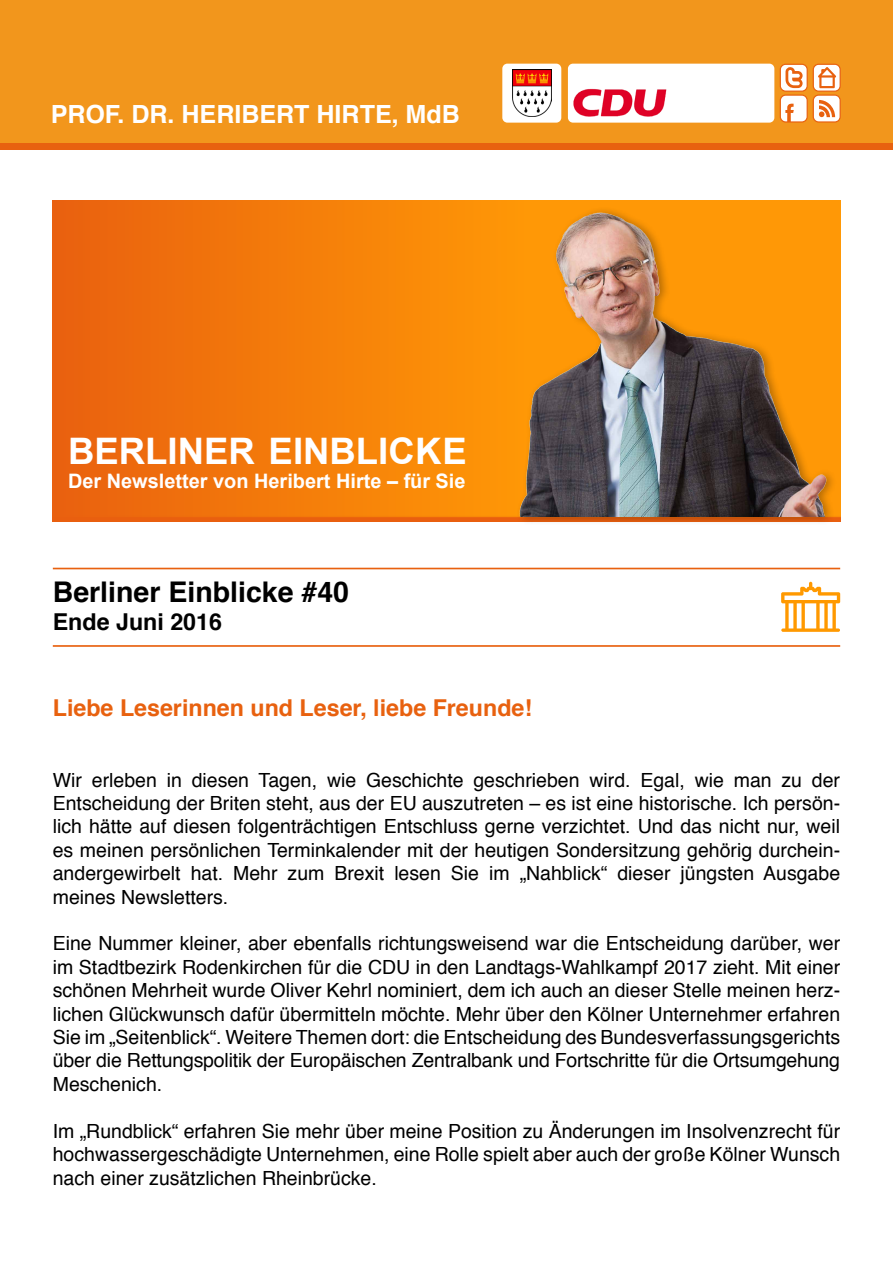
<style>
.page{position:relative;width:893px;height:1263px;background:#fff}
.page>*{position:absolute;margin:0;border:0;box-sizing:border-box;transform-origin:0 0}
.t1{font:700 36.6px "Arial";color:#fff}
.t2{font:700 28.5px "Helvetica";color:#000}
.t3{font:700 25.05px "Helvetica";color:#fff}
.t4{font:700 23.25px "Helvetica";color:#e8610f}
.t5{font:700 23.25px "Helvetica";color:#000}
.t6{font:700 19.95px "Arial";color:#fff}
.t7{font:19.5px/23.4px "Helvetica";color:#000;text-align:justify}
</style>
<div class="page">
<div style="left:0;top:0;width:893px;height:145px;background:#f2961c"></div>
<div style="left:0;top:143px;width:893px;height:6px;background:#e8610f"></div>
<div style="left:568px;top:64px;width:206px;height:59px;background:#fff;border-radius:5px"></div>
<img style="left:573px;top:88px;width:94px;height:29px">
<div style="left:502px;top:64px;width:59px;height:59px;background:#fff;border-radius:5px"></div>
<img style="left:512px;top:70px;width:39px;height:46px">
<svg style="left:780px;top:64px;width:61px;height:59px"></svg>
<img style="left:53px;top:201px;width:788px;height:321px">
<hr style="left:53px;top:645px;width:787px;height:2px;background:#e8610f">
<hr style="left:53px;top:568px;width:787px;height:1px;background:#e8610f">
<svg style="left:781px;top:582px;width:59px;height:50px"></svg>
<div style="left:516px;top:206px;width:321px;height:320px;background:#000;opacity:.3"></div>
<img style="left:397px;top:200px;width:444px;height:317px">
<p class="t3" style="left:51px;top:94px;width:411px">PROF. DR. HERIBERT HIRTE, MdB</p>
<h1 class="t1" style="left:68px;top:427px;width:400px">BERLINER EINBLICKE</h1>
<p class="t6" style="left:68px;top:468px;width:399px">Der Newsletter von Heribert Hirte – für Sie</p>
<h2 class="t2" style="left:53px;top:569px;width:298px">Berliner Einblicke #40</h2>
<p class="t5" style="left:53px;top:603px;width:171px">Ende Juni 2016</p>
<p class="t4" style="left:53px;top:689px;width:481px">Liebe Leserinnen und Leser, liebe Freunde!</p>
<p class="t7" style="left:53px;top:769px;width:789px">Wir erleben in diesen Tagen, wie Geschichte geschrieben wird. Egal, wie man zu der Entscheidung der Briten steht, aus der EU auszutreten – es ist eine historische. Ich persön&shy;lich hätte auf diesen folgenträchtigen Entschluss gerne verzichtet. Und das nicht nur, weil es meinen persönlichen Terminkalender mit der heutigen Sondersitzung gehörig durchein&shy;andergewirbelt hat. Mehr zum Brexit lesen Sie im „Nahblick“ dieser jüngsten Ausgabe meines Newsletters.</p>
<p class="t7" style="left:53px;top:932px;width:789px">Eine Nummer kleiner, aber ebenfalls richtungsweisend war die Entscheidung darüber, wer im Stadtbezirk Rodenkirchen für die CDU in den Landtags-Wahlkampf 2017 zieht. Mit einer schönen Mehrheit wurde Oliver Kehrl nominiert, dem ich auch an dieser Stelle meinen herz&shy;lichen Glückwunsch dafür übermitteln möchte. Mehr über den Kölner Unternehmer erfahren Sie im „Seitenblick“. Weitere Themen dort: die Entscheidung des Bundesverfassungsgerichts über die Rettungspolitik der Europäischen Zentralbank und Fortschritte für die Ortsumgehung Meschenich.</p>
<p class="t7" style="left:53px;top:1120px;width:789px">Im „Rundblick“ erfahren Sie mehr über meine Position zu Änderungen im Insolvenzrecht für hochwassergeschädigte Unternehmen, eine Rolle spielt aber auch der große Kölner Wunsch nach einer zusätzlichen Rheinbrücke.</p>
</div>
